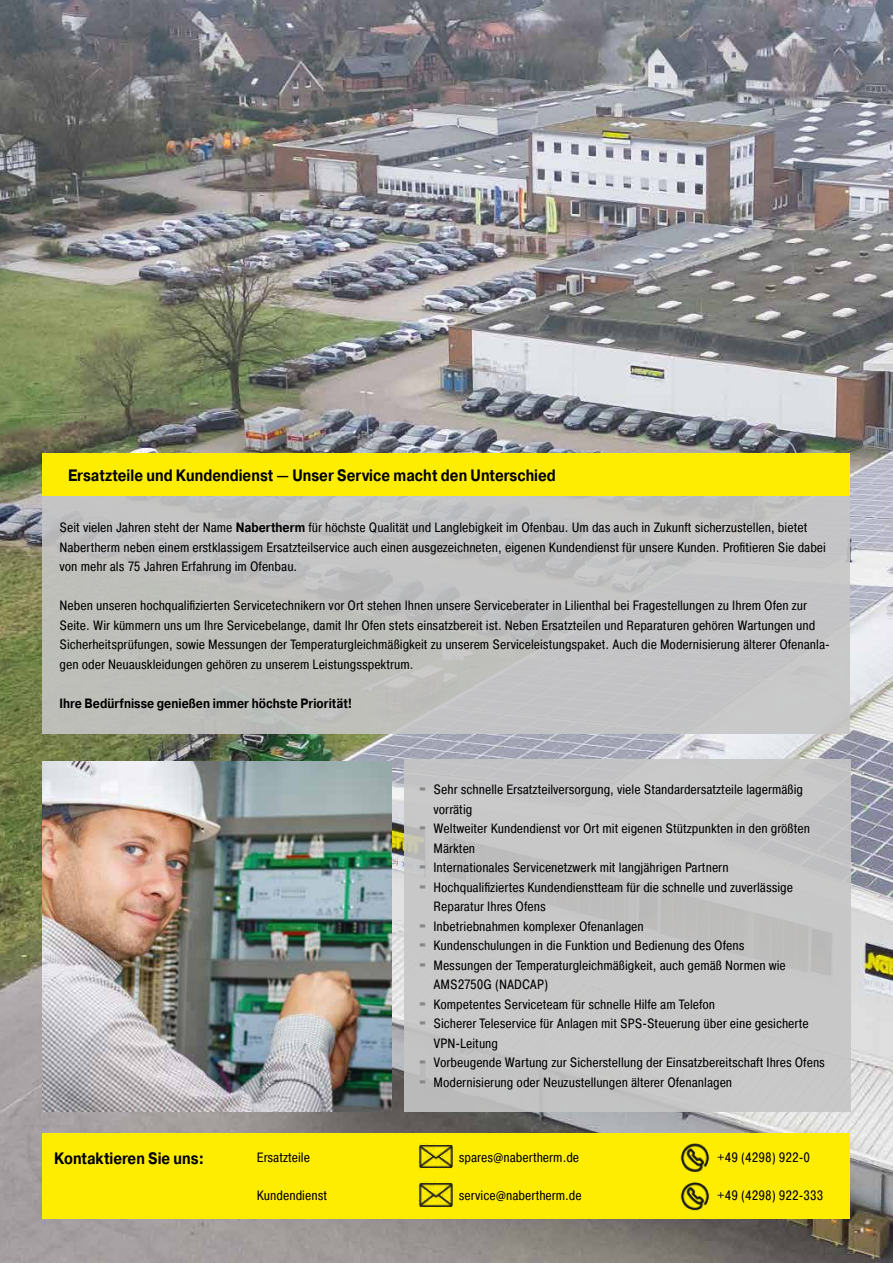
<style>
.page{position:relative;width:893px;height:1263px;background:#fff}
.page>*{position:absolute;margin:0;border:0;box-sizing:border-box;transform-origin:0 0}
.t1{font:700 16.5px "Pragmatica";color:#000;scale:.85 1}
.t2{font:13.5px/19.5px "Pragmatica Cond";color:#000}
.t3{font:700 13.5px "Pragmatica";color:#000;scale:.85 1}
.s1{font-family:"Pragmatica";font-weight:700}
.s2{font-family:"Blackoak Std";color:#878787}
</style>
<div class="page">
<img style="left:0;top:0;width:893px;height:1263px">
<div style="left:43px;top:1133px;width:807px;height:85px;background:#ffed00"></div>
<div style="left:43px;top:495px;width:807px;height:238px;background:#c6c6c6"></div>
<div style="left:43px;top:453px;width:807px;height:42px;background:#ffed00"></div>
<div style="left:404px;top:759px;width:446px;height:352px;background:#c6c6c6"></div>
<img style="left:668px;top:1131px;width:54px;height:38px">
<img style="left:418px;top:1143px;width:35px;height:26px">
<img style="left:668px;top:1169px;width:54px;height:54px">
<img style="left:418px;top:1182px;width:35px;height:26px">
<img style="left:43px;top:761px;width:349px;height:350px">
<p class="t1" style="left:68px;top:464px;width:575px">Ersatzteile und Kundendienst — Unser Service macht den Unterschied</p>
<p class="t2" style="left:60px;top:518px;width:768px">Seit vielen Jahren steht der Name <span class="s1">Nabertherm</span> für höchste Qualität und Langlebigkeit im Ofenbau. Um das auch in Zukunft sicherzustellen, bietet<br>Nabertherm neben einem erstklassigem Ersatzteilservice auch einen ausgezeichneten, eigenen Kundendienst für unsere Kunden. Profitieren Sie dabei von mehr als 75 Jahren Erfahrung im Ofenbau.</p>
<p class="t2" style="left:60px;top:596px;width:772px">Neben unseren hochqualifizierten Servicetechnikern vor Ort stehen Ihnen unsere Serviceberater in Lilienthal bei Fragestellungen zu Ihrem Ofen zur Seite. Wir kümmern uns um Ihre Servicebelange, damit Ihr Ofen stets einsatzbereit ist. Neben Ersatzteilen und Reparaturen gehören Wartungen und Sicherheitsprüfungen, sowie Messungen der Temperaturgleichmäßigkeit zu unserem Serviceleistungspaket. Auch die Modernisierung älterer Ofenanla&shy;gen oder Neuauskleidungen gehören zu unserem Leistungsspektrum.</p>
<p class="t3" style="left:60px;top:694px;width:346px">Ihre Bedürfnisse genießen immer höchste Priorität!</p>
<p class="t2" style="left:418px;top:780px;width:386px"><span class="s2">·</span> Sehr schnelle Ersatzteilversorgung, viele Standardersatzteile lagermäßig</p>
<p class="t2" style="left:433px;top:799px;width:40px">vorrätig</p>
<p class="t2" style="left:418px;top:819px;width:393px"><span class="s2">·</span> Weltweiter Kundendienst vor Ort mit eigenen Stützpunkten in den größten</p>
<p class="t2" style="left:433px;top:838px;width:43px">Märkten</p>
<p class="t2" style="left:418px;top:858px;width:312px"><span class="s2">·</span> Internationales Servicenetzwerk mit langjährigen Partnern</p>
<p class="t2" style="left:418px;top:877px;width:376px"><span class="s2">·</span> Hochqualifiziertes Kundendienstteam für die schnelle und zuverlässige</p>
<p class="t2" style="left:433px;top:897px;width:114px">Reparatur Ihres Ofens</p>
<p class="t2" style="left:418px;top:916px;width:227px"><span class="s2">·</span> Inbetriebnahmen komplexer Ofenanlagen</p>
<p class="t2" style="left:418px;top:936px;width:327px"><span class="s2">·</span> Kundenschulungen in die Funktion und Bedienung des Ofens</p>
<p class="t2" style="left:418px;top:955px;width:369px"><span class="s2">·</span> Messungen der Temperaturgleichmäßigkeit, auch gemäß Normen wie</p>
<p class="t2" style="left:433px;top:975px;width:116px">AMS2750G (NADCAP)</p>
<p class="t2" style="left:418px;top:994px;width:298px"><span class="s2">·</span> Kompetentes Serviceteam für schnelle Hilfe am Telefon</p>
<p class="t2" style="left:418px;top:1014px;width:392px"><span class="s2">·</span> Sicherer Teleservice für Anlagen mit SPS-Steuerung über eine gesicherte</p>
<p class="t2" style="left:433px;top:1033px;width:66px">VPN-Leitung</p>
<p class="t2" style="left:418px;top:1053px;width:408px"><span class="s2">·</span> Vorbeugende Wartung zur Sicherstellung der Einsatzbereitschaft Ihres Ofens</p>
<p class="t2" style="left:418px;top:1072px;width:315px"><span class="s2">·</span> Modernisierung oder Neuzustellungen älterer Ofenanlagen</p>
<p class="t1" style="left:54px;top:1147px;width:178px">Kontaktieren Sie uns:</p>
<p class="t2" style="left:459px;top:1147px;width:122px">spares@nabertherm.de</p>
<p class="t2" style="left:717px;top:1147px;width:94px">+49 (4298) 922-0</p>
<p class="t2" style="left:459px;top:1186px;width:124px">service@nabertherm.de</p>
<p class="t2" style="left:717px;top:1186px;width:107px">+49 (4298) 922-333</p>
<p class="t2" style="left:257px;top:1147px;width:55px">Ersatzteile</p>
<p class="t2" style="left:257px;top:1186px;width:72px">Kundendienst</p>
</div>
